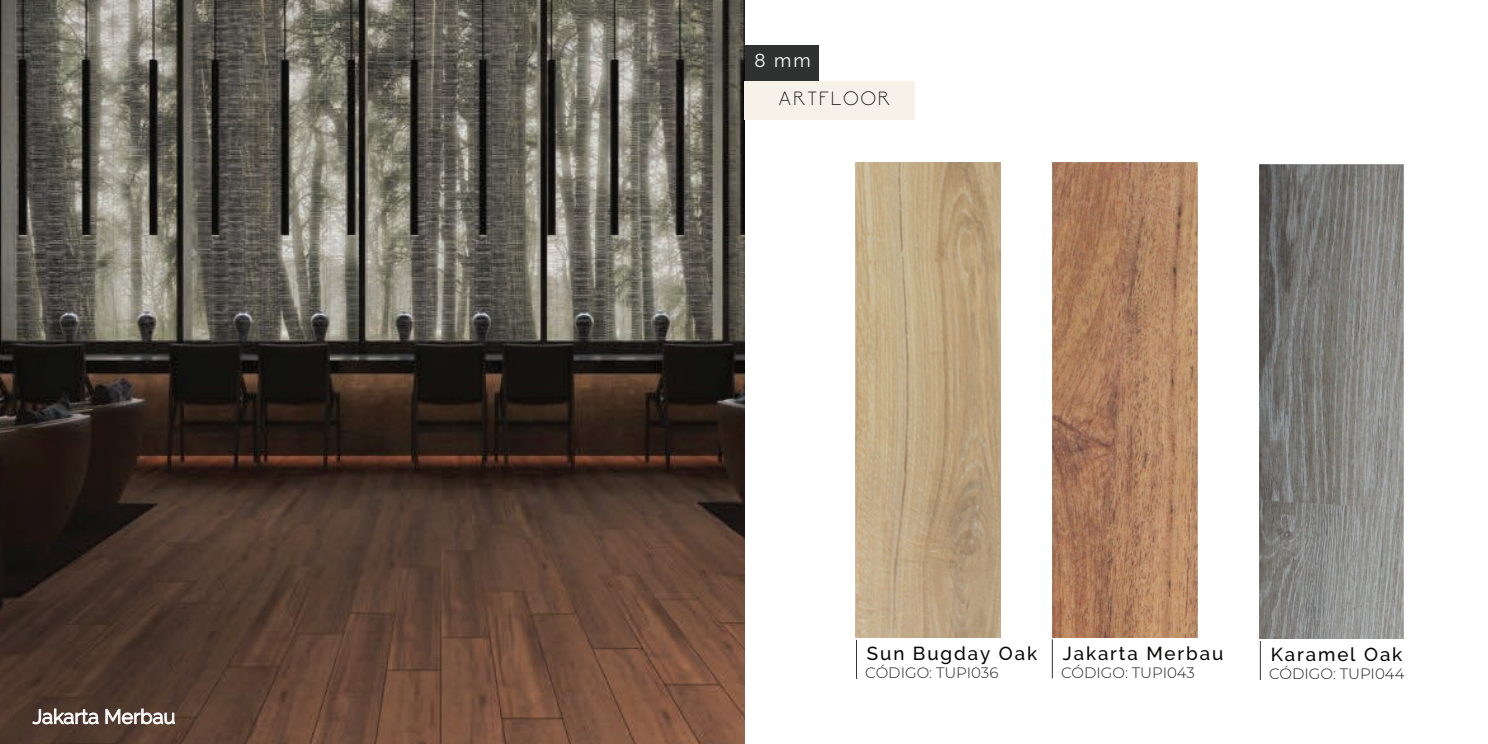
<style>
.page{position:relative;width:1488px;height:744px;background:#fff}
.page>*{position:absolute;margin:0;border:0;box-sizing:border-box;transform-origin:0 0}
.t1{font:20px "Raleway";color:#fdfefe}
.t2{font:500 18.75px "Raleway";letter-spacing:.1em;color:#050504}
.t3{font:300 18.75px "Biko";letter-spacing:.1em;color:#050504}
.t4{font:18.75px "Raleway";color:#fff}
.t5{font:300 15px "Montserrat";color:#1b1b1c}
</style>
<div class="page">
<div style="left:733px;top:45px;width:85px;height:36px;background:#303231"></div>
<img style="left:0;top:0;width:744px;height:744px">
<div style="left:744px;top:81px;width:171px;height:38px;background:#f6f2e9"></div>
<svg style="left:32px;top:708px;width:67px;height:16px"></svg>
<svg style="left:105px;top:708px;width:70px;height:16px"></svg>
<img style="left:855px;top:163px;width:145px;height:474px">
<img style="left:1052px;top:162px;width:145px;height:475px">
<img style="left:1259px;top:165px;width:144px;height:474px">
<hr style="left:856px;top:640px;width:1px;height:39px;background:#313232">
<hr style="left:1052px;top:639px;width:1px;height:39px;background:#313232">
<hr style="left:1260px;top:641px;width:1px;height:39px;background:#313232">
<h1 class="t1" style="left:33px;top:705px;width:144px">Jakarta Merbau</h1>
<p class="t4" style="left:754px;top:49px;width:57px">8 mm</p>
<p class="t3" style="left:778px;top:88px;width:113px">ARTFLOOR</p>
<p class="t2" style="left:867px;top:642px;width:172px">Sun Bugday Oak</p>
<p class="t5" style="left:865px;top:662px;width:135px">CÓDIGO: TUPI036</p>
<p class="t2" style="left:1062px;top:642px;width:162px">Jakarta Merbau</p>
<p class="t5" style="left:1061px;top:662px;width:135px">CÓDIGO: TUPI043</p>
<p class="t2" style="left:1270px;top:644px;width:133px">Karamel Oak</p>
<p class="t5" style="left:1269px;top:663px;width:137px">CÓDIGO: TUPI044</p>
</div>
